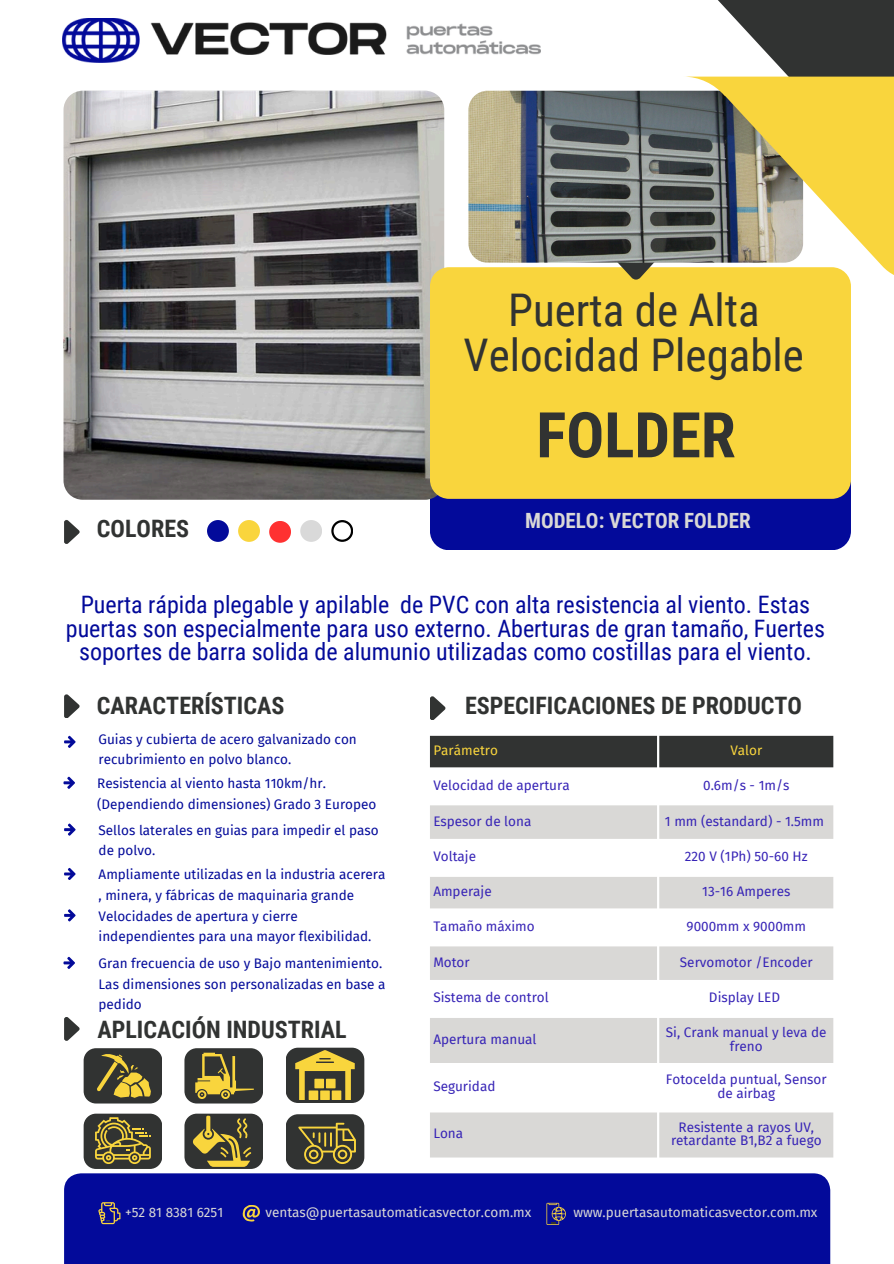
<style>
.page{position:relative;width:894px;height:1264px;background:#fff}
.page>*{position:absolute;margin:0;border:0;box-sizing:border-box;transform-origin:0 0}
.t1{font:700 63px "Roboto Condensed";color:#313332}
.t2{font:45px/45px "Roboto Condensed";color:#313332;text-align:center}
.t3{font:24px/23.7px "Roboto Condensed";color:#030a9a;text-align:center}
.t4{font:700 24px "Roboto Condensed";color:#313332}
.t5{font:700 21px "Roboto Condensed";color:#d9d8d6}
.t6{font:13.5px/20.2px "Fira Sans";color:#030a9a}
.t7{font:13.5px/13.5px "Fira Sans";color:#3724b6;text-align:center}
.t8{font:13.5px "Fira Sans";color:#d9d8d6}
.t9{font:13.5px "Fira Sans";color:#f9d53d}
</style>
<div class="page">
<div style="left:430px;top:438px;width:420px;height:112px;background:#030a9a;border-radius:19px"></div>
<div style="left:84px;top:1048px;width:78px;height:55px;background:#313332;border-radius:12px"></div>
<div style="left:64px;top:1173px;width:766px;height:90px;background:#030a9a"></div>
<img style="left:63px;top:91px;width:381px;height:408px">
<div style="left:430px;top:267px;width:420px;height:232px;background:#f9d53d;border-radius:19px"></div>
<svg style="left:64px;top:520px;width:16px;height:24px"></svg>
<svg style="left:64px;top:694px;width:16px;height:24px"></svg>
<svg style="left:64px;top:1017px;width:16px;height:23px"></svg>
<svg style="left:64px;top:909px;width:11px;height:12px"></svg>
<svg style="left:64px;top:868px;width:11px;height:12px"></svg>
<svg style="left:64px;top:823px;width:11px;height:12px"></svg>
<svg style="left:63px;top:776px;width:12px;height:12px"></svg>
<svg style="left:64px;top:735px;width:11px;height:13px"></svg>
<div style="left:207px;top:520px;width:22px;height:22px;background:#030a9a;border-radius:50%"></div>
<svg style="left:331px;top:520px;width:22px;height:22px"></svg>
<svg style="left:331px;top:520px;width:21px;height:21px"></svg>
<div style="left:238px;top:520px;width:22px;height:22px;background:#f9d53d;border-radius:50%"></div>
<div style="left:269px;top:521px;width:22px;height:22px;background:#ff3131;border-radius:50%"></div>
<div style="left:300px;top:520px;width:22px;height:22px;background:#d9d9d9;border-radius:50%"></div>
<svg style="left:430px;top:696px;width:15px;height:24px"></svg>
<svg style="left:98px;top:1202px;width:22px;height:22px"></svg>
<svg style="left:546px;top:1202px;width:20px;height:22px"></svg>
<svg style="left:242px;top:1204px;width:18px;height:17px"></svg>
<div style="left:430px;top:735px;width:403px;height:32px;background:#313332"></div>
<svg style="left:430px;top:805px;width:403px;height:352px;fill:#d9d8d6"></svg>
<svg style="left:605px;top:0;width:288px;height:287px"></svg>
<img style="left:62px;top:18px;width:478px;height:44px">
<svg style="left:63px;top:956px;width:12px;height:13px"></svg>
<div style="left:84px;top:1113px;width:78px;height:55px;background:#313332;border-radius:12px"></div>
<svg style="left:95px;top:1117px;width:56px;height:46px"></svg>
<div style="left:184px;top:1048px;width:79px;height:55px;background:#313332;border-radius:12px"></div>
<div style="left:285px;top:1047px;width:79px;height:55px;background:#313332;border-radius:12px"></div>
<div style="left:184px;top:1113px;width:79px;height:55px;background:#313332;border-radius:12px"></div>
<div style="left:285px;top:1114px;width:79px;height:55px;background:#313332;border-radius:12px"></div>
<svg style="left:295px;top:1050px;width:59px;height:49px"></svg>
<div style="left:331px;top:1090px;width:10px;height:9px;background:#f9d53d"></div>
<div style="left:308px;top:1090px;width:10px;height:9px;background:#f9d53d"></div>
<div style="left:320px;top:1090px;width:10px;height:9px;background:#f9d53d"></div>
<div style="left:314px;top:1078px;width:10px;height:10px;background:#f9d53d"></div>
<div style="left:326px;top:1078px;width:9px;height:10px;background:#f9d53d"></div>
<svg style="left:193px;top:1115px;width:58px;height:51px"></svg>
<img style="left:468px;top:91px;width:334px;height:172px;border-radius:19px">
<svg style="left:682px;top:77px;width:211px;height:202px;fill:#f9d53d"></svg>
<svg style="left:97px;top:1054px;width:54px;height:43px"></svg>
<svg style="left:298px;top:1122px;width:57px;height:41px"></svg>
<svg style="left:195px;top:1052px;width:59px;height:46px"></svg>
<p class="t4" style="left:97px;top:515px;width:94px">COLORES</p>
<p class="t2" style="left:463px;top:288px;width:342px">Puerta de Alta<br>Velocidad Plegable</p>
<p class="t1" style="left:536px;top:399px;width:201px">FOLDER</p>
<p class="t5" style="left:525px;top:508px;width:227px">MODELO: VECTOR FOLDER</p>
<p class="t3" style="left:66px;top:593px;width:760px">Puerta rápida plegable y apilable de PVC con alta resistencia al viento. Estas puertas son especialmente para uso externo. Aberturas de gran tamaño, Fuertes soportes de barra solida de alumunio utilizadas como costillas para el viento.</p>
<p class="t4" style="left:465px;top:692px;width:338px">ESPECIFICACIONES DE PRODUCTO</p>
<p class="t6" style="left:99px;top:729px;width:260px">Guias y cubierta de acero galvanizado con recubrimiento en polvo blanco.</p>
<p class="t6" style="left:97px;top:773px;width:280px">Resistencia al viento hasta 110km/hr. (Dependiendo dimensiones) Grado 3 Europeo</p>
<p class="t6" style="left:99px;top:820px;width:281px">Sellos laterales en guias para impedir el paso de polvo.</p>
<p class="t6" style="left:99px;top:864px;width:288px">Ampliamente utilizadas en la industria acerera , minera, y fábricas de maquinaria grande</p>
<p class="t6" style="left:99px;top:906px;width:274px">Velocidades de apertura y cierre independientes para una mayor flexibilidad.</p>
<p class="t4" style="left:97px;top:691px;width:189px">CARACTERÍSTICAS</p>
<p class="t9" style="left:433px;top:742px;width:66px">Parámetro</p>
<p class="t9" style="left:730px;top:742px;width:33px">Valor</p>
<h2 class="t7" style="left:433px;top:778px;width:138px">Velocidad de apertura</h2>
<h1 class="t7" style="left:703px;top:778px;width:88px">0.6m/s - 1m/s</h1>
<h5 class="t7" style="left:433px;top:814px;width:99px">Espesor de lona</h5>
<h3 class="t7" style="left:664px;top:814px;width:160px">1 mm (estandard) - 1.5mm</h3>
<h4 class="t7" style="left:433px;top:850px;width:44px">Voltaje</h4>
<h3 class="t7" style="left:684px;top:850px;width:124px">220 V (1Ph) 50-60 Hz</h3>
<h3 class="t7" style="left:433px;top:884px;width:60px">Amperaje</h3>
<p class="t7" style="left:702px;top:884px;width:90px">13-16 Amperes</p>
<p class="t7" style="left:433px;top:919px;width:103px">Tamaño máximo</p>
<p class="t7" style="left:686px;top:919px;width:121px">9000mm x 9000mm</p>
<p class="t7" style="left:433px;top:955px;width:38px">Motor</p>
<p class="t7" style="left:679px;top:955px;width:134px">Servomotor /Encoder</p>
<p class="t7" style="left:433px;top:991px;width:117px">Sistema de control</p>
<h3 class="t7" style="left:708px;top:991px;width:72px">Display LED</h3>
<p class="t7" style="left:433px;top:1032px;width:105px">Apertura manual</p>
<p class="t7" style="left:665px;top:1025px;width:162px">Si, Crank manual y leva de freno</p>
<p class="t7" style="left:433px;top:1079px;width:64px">Seguridad</p>
<p class="t7" style="left:665px;top:1073px;width:162px">Fotocelda puntual, Sensor de airbag</p>
<p class="t7" style="left:433px;top:1127px;width:31px">Lona</p>
<p class="t7" style="left:670px;top:1120px;width:152px">Resistente a rayos UV, retardante B1,B2 a fuego</p>
<p class="t6" style="left:99px;top:953px;width:288px">Gran frecuencia de uso y Bajo mantenimiento.<br>Las dimensiones son personalizadas en base a pedido</p>
<p class="t4" style="left:97px;top:1016px;width:250px">APLICACIÓN INDUSTRIAL</p>
<p class="t8" style="left:125px;top:1204px;width:100px">+52 81 8381 6251</p>
<p class="t8" style="left:265px;top:1204px;width:267px">ventas@puertasautomaticasvector.com.mx</p>
<p class="t8" style="left:573px;top:1204px;width:245px">www.puertasautomaticasvector.com.mx</p>
</div>
